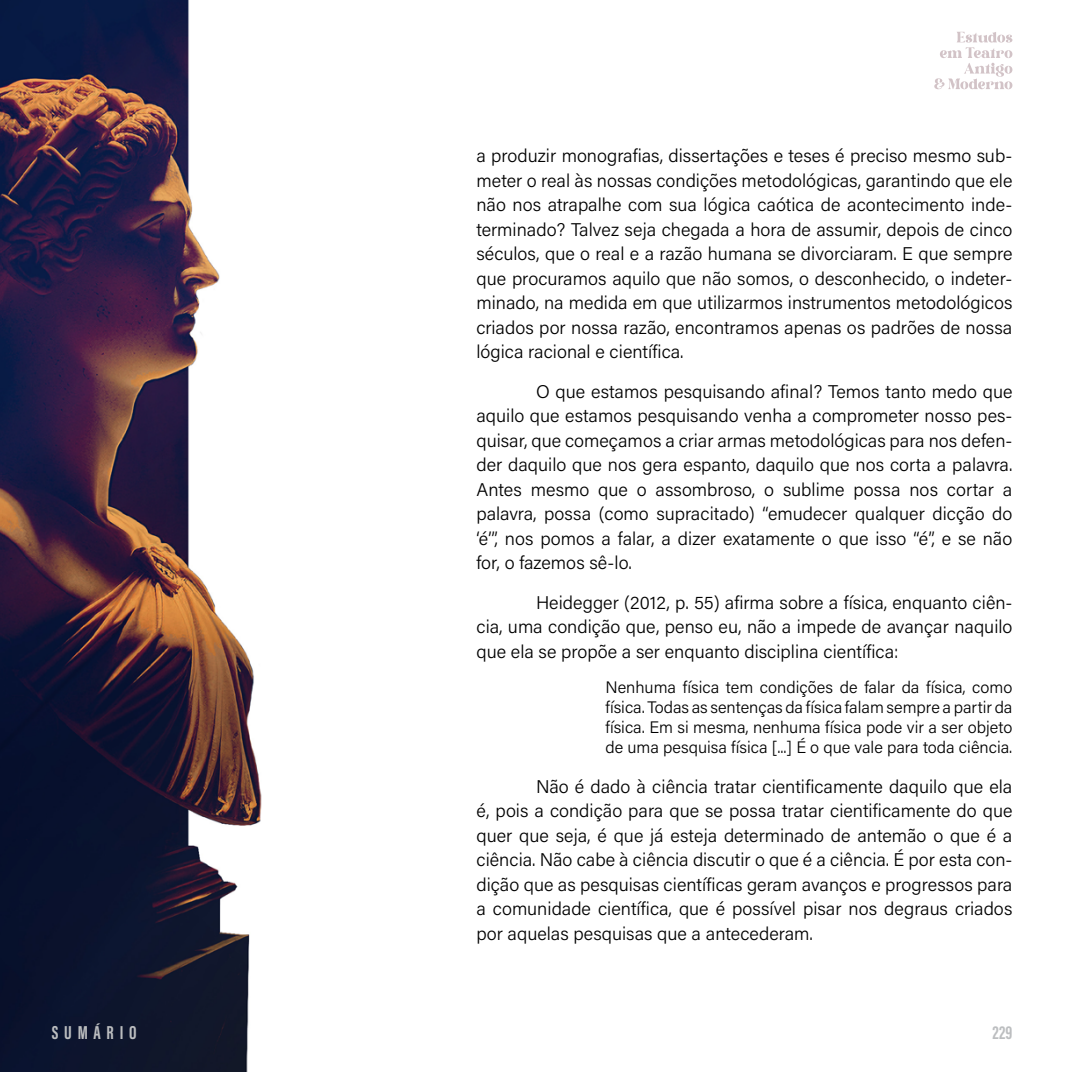
<style>
.page{position:relative;width:1072px;height:1072px;background:#fff}
.page>*{position:absolute;margin:0;border:0;box-sizing:border-box;transform-origin:0 0}
.t1{font:700 19.25px "Acumin Pro Extra Cond";letter-spacing:.3em;color:#bcbec0}
.t2{font:300 18.38px/24.5px "Acumin Pro";color:#000;text-align:justify}
.t3{font:300 16.62px/20.1px "Acumin Pro";color:#000;text-align:justify}
</style>
<div class="page">
<img style="left:0;top:0;width:262px;height:1071px">
<svg style="left:934px;top:32px;width:78px;height:57px"></svg>
<p class="t2" style="left:476px;top:143px;width:537px">a produzir monografias, dissertações e teses é preciso mesmo sub&shy;meter o real às nossas condições metodológicas, garantindo que ele não nos atrapalhe com sua lógica caótica de acontecimento inde&shy;terminado? Talvez seja chegada a hora de assumir, depois de cinco séculos, que o real e a razão humana se divorciaram. E que sempre que procuramos aquilo que não somos, o desconhecido, o indeter&shy;minado, na medida em que utilizarmos instrumentos metodológicos criados por nossa razão, encontramos apenas os padrões de nossa lógica racional e científica.</p>
<p class="t2" style="left:476px;top:378px;width:537px;text-indent:60px">O que estamos pesquisando afinal? Temos tanto medo que aquilo que estamos pesquisando venha a comprometer nosso pes&shy;quisar, que começamos a criar armas metodológicas para nos defen&shy;der daquilo que nos gera espanto, daquilo que nos corta a palavra.<br>Antes mesmo que o assombroso, o sublime possa nos cortar a palavra, possa (como supracitado) “emudecer qualquer dicção do ‘é’”, nos pomos a falar, a dizer exatamente o que isso “é”, e se não for, o fazemos sê-lo.</p>
<p class="t2" style="left:476px;top:589px;width:537px;text-indent:60px">Heidegger (2012, p. 55) afirma sobre a física, enquanto ciên&shy;cia, uma condição que, penso eu, não a impede de avançar naquilo que ela se propõe a ser enquanto disciplina científica:</p>
<p class="t3" style="left:605px;top:676px;width:408px">Nenhuma física tem condições de falar da física, como física. Todas as sentenças da física falam sempre a partir da física. Em si mesma, nenhuma física pode vir a ser objeto de uma pesquisa física [...] É o que vale para toda ciência.</p>
<p class="t2" style="left:476px;top:773px;width:537px;text-indent:60px">Não é dado à ciência tratar cientificamente daquilo que ela é, pois a condição para que se possa tratar cientificamente do que quer que seja, é que já esteja determinado de antemão o que é a ciência. Não cabe à ciência discutir o que é a ciência. É por esta con&shy;dição que as pesquisas científicas geram avanços e progressos para a comunidade científica, que é possível pisar nos degraus criados por aquelas pesquisas que a antecederam.</p>
<p class="t1" style="left:52px;top:1020px;width:86px">SUMÁRIO</p>
<p class="t1" style="left:992px;top:1020px;width:22px">229</p>
</div>
